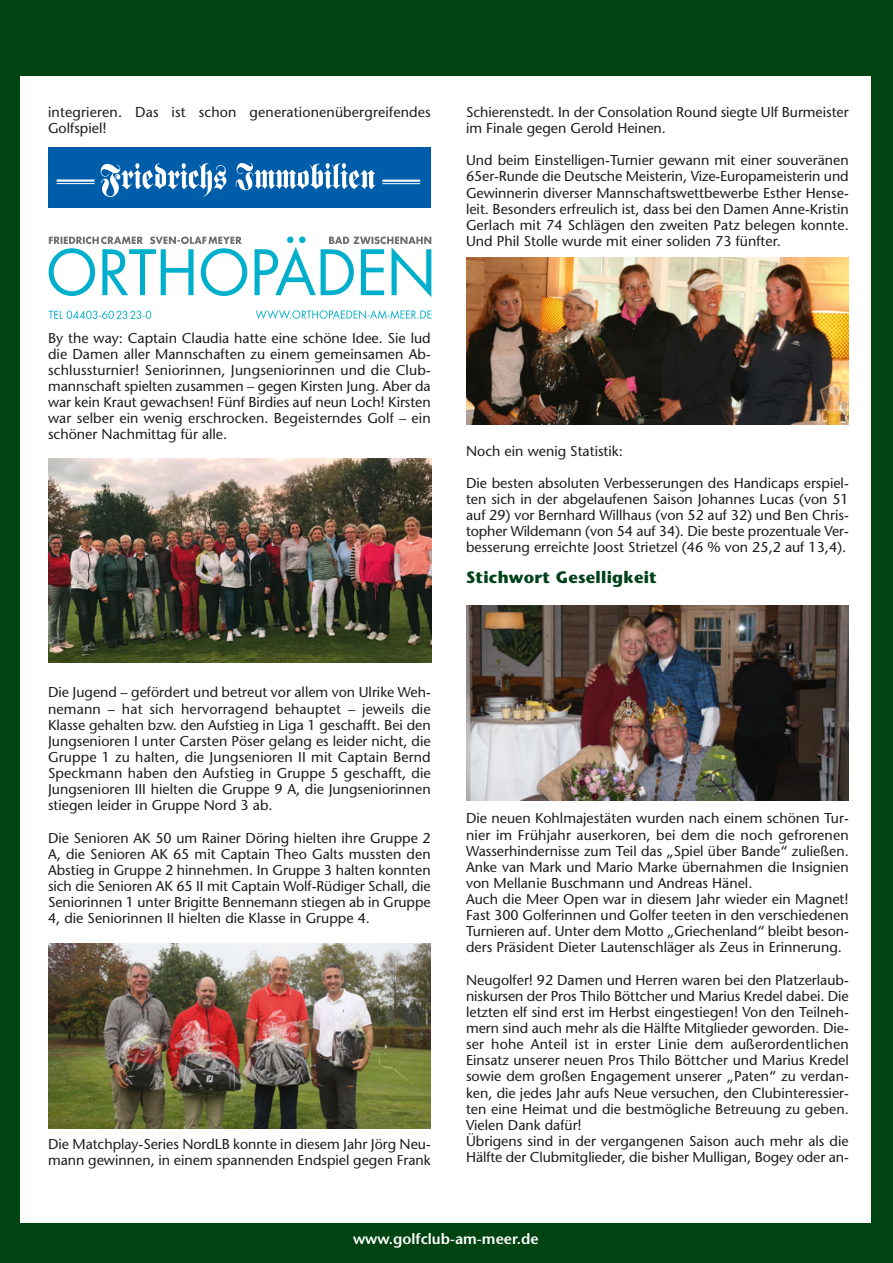
<style>
.page{position:relative;width:893px;height:1263px;background:#041}
.page>*{position:absolute;margin:0;border:0;box-sizing:border-box;transform-origin:0 0}
.t1{font:700 16.5px "Stone Sans";letter-spacing:.015em;color:#00421a}
.t2{font:600 15px "Stone Sans";color:#fff}
.t3{font:14.25px/16.2px "Stone Sans";color:#1d1d1b}
</style>
<div class="page">
<div style="left:21px;top:21px;width:850px;height:1202px;background:#fff"></div>
<img style="left:48px;top:459px;width:383px;height:203px">
<img style="left:48px;top:943px;width:383px;height:186px">
<img style="left:466px;top:257px;width:383px;height:167px">
<img style="left:466px;top:605px;width:382px;height:195px">
<div style="left:48px;top:147px;width:383px;height:61px;background:#005da9"></div>
<svg style="left:236px;top:163px;width:139px;height:27px"></svg>
<svg style="left:101px;top:163px;width:125px;height:34px"></svg>
<hr style="left:57px;top:183px;width:38px;height:1px;background:#fff">
<hr style="left:57px;top:180px;width:38px;height:2px;background:#fff">
<hr style="left:382px;top:183px;width:38px;height:1px;background:#fff">
<hr style="left:382px;top:180px;width:38px;height:2px;background:#fff">
<svg style="left:49px;top:236px;width:382px;height:61px"></svg>
<svg style="left:256px;top:310px;width:175px;height:9px"></svg>
<svg style="left:49px;top:310px;width:102px;height:9px"></svg>
<div style="left:0;top:0;width:893px;height:76px;background:#041"></div>
<p class="t3" style="left:48px;top:105px;width:384px">integrieren. Das ist schon generationenübergreifendes<br>Golfspiel!</p>
<p class="t3" style="left:48px;top:331px;width:384px;text-align:justify">By the way: Captain Claudia hatte eine schöne Idee. Sie lud die Damen aller Mannschaften zu einem gemeinsamen Ab&shy;schlussturnier! Seniorinnen, Jungseniorinnen und die Club&shy;mannschaft spielten zusammen – gegen Kirsten Jung. Aber da war kein Kraut gewachsen! Fünf Birdies auf neun Loch! Kirsten war selber ein wenig erschrocken. Begeisterndes Golf – ein schöner Nachmittag für alle.</p>
<p class="t3" style="left:466px;top:105px;width:384px">Schierenstedt. In der Consolation Round siegte Ulf Burmeister im Finale gegen Gerold Heinen.</p>
<p class="t3" style="left:466px;top:154px;width:384px;text-align:justify">Und beim Einstelligen-Turnier gewann mit einer souveränen 65er-Runde die Deutsche Meisterin, Vize-Europameisterin und Gewinnerin diverser Mannschaftswettbewerbe Esther Hense&shy;leit. Besonders erfreulich ist, dass bei den Damen Anne-Kristin Gerlach mit 74 Schlägen den zweiten Patz belegen konnte.<br>Und Phil Stolle wurde mit einer soliden 73 fünfter.</p>
<p class="t3" style="left:466px;top:444px;width:158px">Noch ein wenig Statistik:</p>
<p class="t3" style="left:466px;top:476px;width:384px;text-align:justify">Die besten absoluten Verbesserungen des Handicaps erspiel&shy;ten sich in der abgelaufenen Saison Johannes Lucas (von 51 auf 29) vor Bernhard Willhaus (von 52 auf 32) und Ben Chris&shy;topher Wildemann (von 54 auf 34). Die beste prozentuale Ver&shy;besserung erreichte Joost Strietzel (46 % von 25,2 auf 13,4).</p>
<p class="t1" style="left:466px;top:571px;width:192px">Stichwort Geselligkeit</p>
<p class="t3" style="left:48px;top:686px;width:384px;text-align:justify">Die Jugend – gefördert und betreut vor allem von Ulrike Weh&shy;nemann – hat sich hervorragend behauptet – jeweils die Klasse gehalten bzw. den Aufstieg in Liga 1 geschafft. Bei den Jungsenioren I unter Carsten Pöser gelang es leider nicht, die Gruppe 1 zu halten, die Jungsenioren II mit Captain Bernd Speckmann haben den Aufstieg in Gruppe 5 geschafft, die Jungsenioren III hielten die Gruppe 9 A, die Jungseniorinnen stiegen leider in Gruppe Nord 3 ab.</p>
<p class="t3" style="left:48px;top:831px;width:384px;text-align:justify">Die Senioren AK 50 um Rainer Döring hielten ihre Gruppe 2<br>A, die Senioren AK 65 mit Captain Theo Galts mussten den Abstieg in Gruppe 2 hinnehmen. In Gruppe 3 halten konnten sich die Senioren AK 65 II mit Captain Wolf-Rüdiger Schall, die Seniorinnen 1 unter Brigitte Bennemann stiegen ab in Gruppe 4, die Seniorinnen II hielten die Klasse in Gruppe 4.</p>
<p class="t3" style="left:48px;top:1137px;width:384px">Die Matchplay-Series NordLB konnte in diesem Jahr Jörg Neu&shy;mann gewinnen, in einem spannenden Endspiel gegen Frank</p>
<p class="t3" style="left:466px;top:812px;width:384px">Die neuen Kohlmajestäten wurden nach einem schönen Tur&shy;nier im Frühjahr auserkoren, bei dem die noch gefrorenen Wasserhindernisse zum Teil das „Spiel über Bande“ zuließen.<br>Anke van Mark und Mario Marke übernahmen die Insignien von Mellanie Buschmann und Andreas Hänel.<br>Auch die Meer Open war in diesem Jahr wieder ein Magnet!<br>Fast 300 Golferinnen und Golfer teeten in den verschiedenen Turnieren auf. Unter dem Motto „Griechenland“ bleibt beson&shy;ders Präsident Dieter Lautenschläger als Zeus in Erinnerung.</p>
<p class="t3" style="left:466px;top:973px;width:384px">Neugolfer! 92 Damen und Herren waren bei den Platzerlaub&shy;niskursen der Pros Thilo Böttcher und Marius Kredel dabei. Die letzten elf sind erst im Herbst eingestiegen! Von den Teilneh&shy;mern sind auch mehr als die Hälfte Mitglieder geworden. Die&shy;ser hohe Anteil ist in erster Linie dem außerordentlichen Einsatz unserer neuen Pros Thilo Böttcher und Marius Kredel sowie dem großen Engagement unserer „Paten“ zu verdan&shy;ken, die jedes Jahr aufs Neue versuchen, den Clubinteressier&shy;ten eine Heimat und die bestmögliche Betreuung zu geben.<br>Vielen Dank dafür!<br>Übrigens sind in der vergangenen Saison auch mehr als die Hälfte der Clubmitglieder, die bisher Mulligan, Bogey oder an-</p>
<p class="t2" style="left:353px;top:1233px;width:187px">www.golfclub-am-meer.de</p>
</div>
